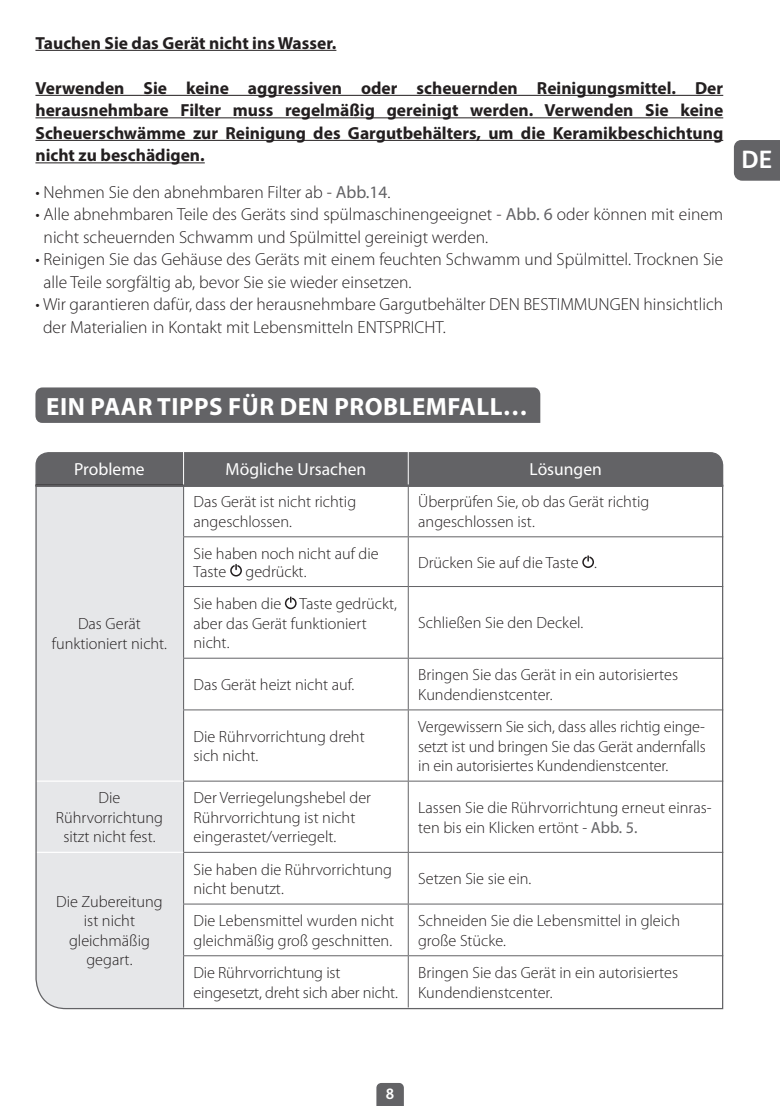
<style>
.page{position:relative;width:780px;height:1106px;background:#fff}
.page>*{position:absolute;margin:0;border:0;box-sizing:border-box;transform-origin:0 0}
.t1{font:700 25px "Myriad Pro";letter-spacing:.02em;color:#fff}
.t2{font:700 25px "FS Albert";color:#fff}
.t3{font:300 17.5px/22.5px "Myriad Pro";color:#231f20}
.t4{font:700 17.5px/22.5px "Myriad Pro";color:#231f20;text-align:justify}
.t5{font:17.5px "Myriad Pro";color:#fff}
.t6{font:300 16.25px/19.5px "Myriad Pro";color:#231f20}
.t7{font:700 15px "FS Albert";color:#fff}
.s1{font-weight:400;color:#636366}
</style>
<div class="page">
<svg style="left:376px;top:1083px;width:28px;height:23px"></svg>
<div style="left:733px;top:140px;width:47px;height:41px;background:#636366"></div>
<hr style="left:35px;top:50px;width:301px;height:1px;background:#231f20">
<hr style="left:35px;top:95px;width:688px;height:1px;background:#231f20">
<hr style="left:35px;top:117px;width:688px;height:1px;background:#231f20">
<hr style="left:35px;top:140px;width:688px;height:1px;background:#231f20">
<hr style="left:35px;top:162px;width:170px;height:1px;background:#231f20">
<div style="left:35px;top:387px;width:505px;height:36px;background:#636366"></div>
<div style="left:35px;top:452px;width:688px;height:32px;background:#636366"></div>
<hr style="left:183px;top:452px;width:1px;height:33px;background:#fff">
<hr style="left:408px;top:452px;width:1px;height:33px;background:#fff">
<svg style="left:35px;top:484px;width:688px;height:525px"></svg>
<p class="t4" style="left:35px;top:31px;width:302px">Tauchen Sie das Gerät nicht ins Wasser.</p>
<p class="t4" style="left:35px;top:76px;width:689px">Verwenden Sie keine aggressiven oder scheuernden Reinigungsmittel. Der herausnehmbare Filter muss regelmäßig gereinigt werden. Verwenden Sie keine Scheuerschwämme zur Reinigung des Gargutbehälters, um die Keramikbeschichtung nicht zu beschädigen.</p>
<p class="t3" style="left:35px;top:181px;width:356px">• Nehmen Sie den abnehmbaren Filter ab - <span class="s1">Abb.14</span>.</p>
<p class="t3" style="left:44px;top:203px;width:681px;text-indent:-8px">• Alle abnehmbaren Teile des Geräts sind spülmaschinengeeignet - <span class="s1">Abb. 6</span> oder können mit einem nicht scheuernden Schwamm und Spülmittel gereinigt werden.</p>
<p class="t3" style="left:44px;top:248px;width:681px;text-indent:-8px">• Reinigen Sie das Gehäuse des Geräts mit einem feuchten Schwamm und Spülmittel. Trocknen Sie alle Teile sorgfältig ab, bevor Sie sie wieder einsetzen.</p>
<p class="t3" style="left:43px;top:293px;width:681px;text-indent:-8px">• Wir garantieren dafür, dass der herausnehmbare Gargutbehälter DEN BESTIMMUNGEN hinsichtlich der Materialien in Kontakt mit Lebensmitteln ENTSPRICHT.</p>
<h1 class="t2" style="left:741px;top:145px;width:32px">DE</h1>
<h1 class="t1" style="left:46px;top:390px;width:483px">EIN PAAR TIPPS FÜR DEN PROBLEMFALL…</h1>
<p class="t5" style="left:74px;top:458px;width:72px">Probleme</p>
<p class="t5" style="left:225px;top:458px;width:142px">Mögliche Ursachen</p>
<p class="t5" style="left:529px;top:458px;width:74px">Lösungen</p>
<p class="t6" style="left:52px;top:614px;width:117px;text-align:center">Das Gerät funktioniert nicht.</p>
<p class="t6" style="left:193px;top:492px;width:164px">Das Gerät ist nicht richtig angeschlossen.</p>
<p class="t6" style="left:418px;top:492px;width:232px">Überprüfen Sie, ob das Gerät richtig angeschlossen ist.</p>
<p class="t6" style="left:193px;top:545px;width:187px;line-height:17.5px">Sie haben noch nicht auf die<br>Taste gedrückt.</p>
<p class="t6" style="left:418px;top:553px;width:180px">Drücken Sie auf die Taste .</p>
<p class="t6" style="left:193px;top:594px;width:205px">Sie haben die Taste gedrückt, aber das Gerät funktioniert nicht.</p>
<p class="t6" style="left:418px;top:613px;width:166px">Schließen Sie den Deckel.</p>
<p class="t6" style="left:193px;top:675px;width:162px">Das Gerät heizt nicht auf.</p>
<p class="t6" style="left:418px;top:665px;width:261px">Bringen Sie das Gerät in ein autorisiertes<br>Kundendienstcenter.</p>
<p class="t6" style="left:193px;top:727px;width:173px">Die Rührvorrichtung dreht sich nicht.</p>
<p class="t6" style="left:418px;top:717px;width:289px;text-align:justify">Vergewissern Sie sich, dass alles richtig einge&shy;setzt ist und bringen Sie das Gerät andernfalls in ein autorisiertes Kundendienstcenter.</p>
<p class="t6" style="left:56px;top:788px;width:109px;text-align:center">Die<br>Rührvorrichtung sitzt nicht fest.</p>
<p class="t6" style="left:193px;top:788px;width:179px">Der Verriegelungshebel der<br>Rührvorrichtung ist nicht eingerastet/verriegelt.</p>
<p class="t6" style="left:418px;top:798px;width:295px">Lassen Sie die Rührvorrichtung erneut einras&shy;ten bis ein Klicken ertönt - <span class="s1">Abb. 5.</span></p>
<p class="t6" style="left:56px;top:891px;width:108px;text-align:center">Die Zubereitung ist nicht gleichmäßig gegart.</p>
<p class="t6" style="left:193px;top:859px;width:200px">Sie haben die Rührvorrichtung nicht benutzt.</p>
<p class="t6" style="left:418px;top:869px;width:115px">Setzen Sie sie ein.</p>
<p class="t6" style="left:193px;top:911px;width:202px">Die Lebensmittel wurden nicht gleichmäßig groß geschnitten.</p>
<p class="t6" style="left:418px;top:911px;width:263px">Schneiden Sie die Lebensmittel in gleich große Stücke.</p>
<p class="t6" style="left:193px;top:963px;width:206px">Die Rührvorrichtung ist eingesetzt, dreht sich aber nicht.</p>
<p class="t6" style="left:418px;top:963px;width:261px">Bringen Sie das Gerät in ein autorisiertes<br>Kundendienstcenter.</p>
<p class="t7" style="left:386px;top:1085px;width:10px">8</p>
</div>
